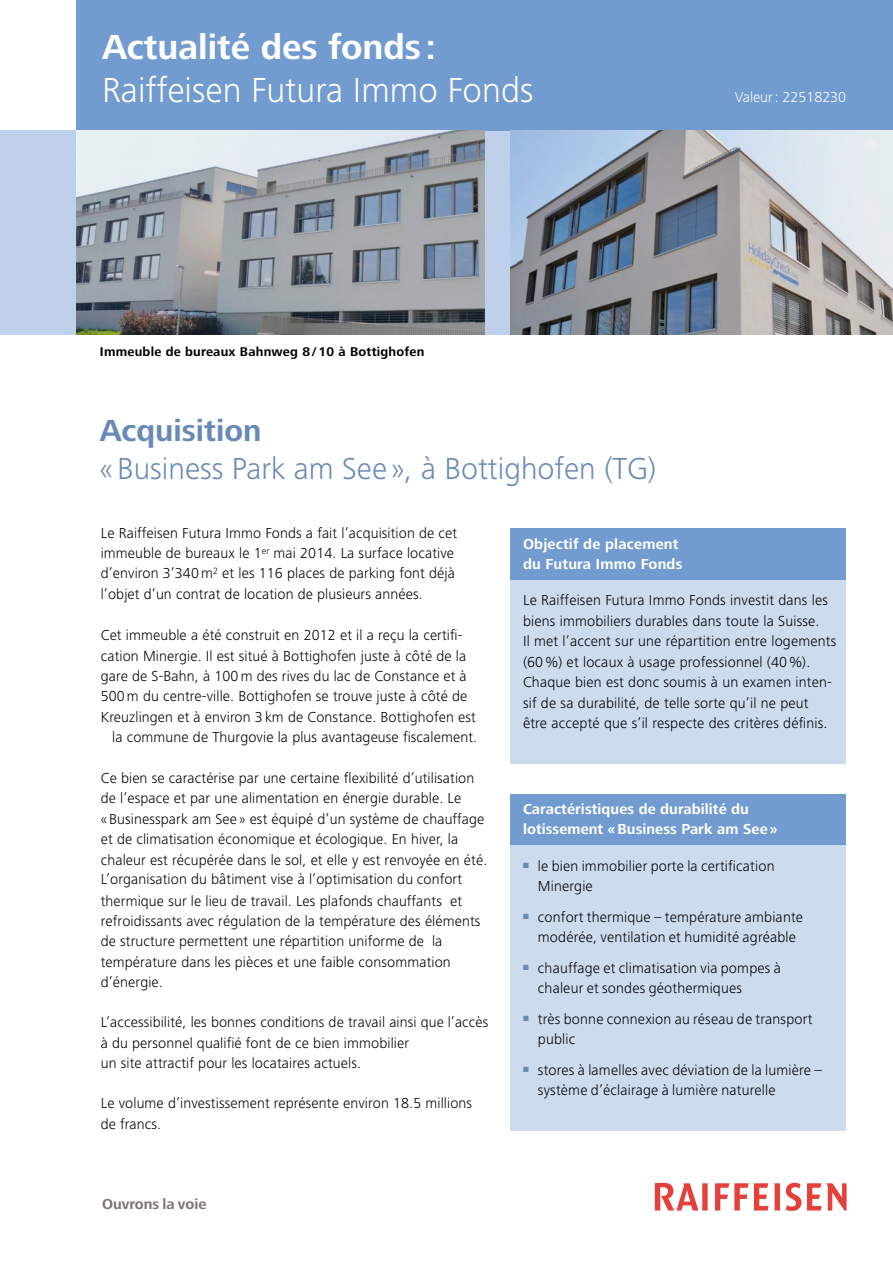
<style>
.page{position:relative;width:893px;height:1263px;background:#fff}
.page>*{position:absolute;margin:0;border:0;box-sizing:border-box;transform-origin:0 0}
.t1{font:300 36px "Frutiger Next LT";color:#fff}
.t2{font:700 36px "Frutiger Next LT";color:#fff}
.t3{font:300 31.5px "Frutiger Next LT";color:#698ab5}
.t4{font:700 31.5px "Frutiger Next LT";color:#698ab5}
.t5{font:300 15px/20.4px "Frutiger Next LT";letter-spacing:.01em;color:#000}
.t6{font:700 15px/20.4px "Frutiger Next LT";letter-spacing:.005em;color:#fff}
.t7{font:300 15px "Frutiger Next LT";color:#fff}
.t8{font:700 15px "Frutiger Next LT";color:#7e7471}
.t9{font:700 13.2px "Frutiger Next LT";letter-spacing:.02em;color:#000}
.t10{font:7.5px "Zapf Dingbats ITC";color:#698ab5}
</style>
<div class="page">
<div style="left:0;top:131px;width:893px;height:204px;background:#bfd1ea"></div>
<svg style="left:655px;top:1183px;width:192px;height:28px"></svg>
<div style="left:77px;top:0;width:816px;height:131px;background:#729cd0"></div>
<img style="left:77px;top:131px;width:408px;height:204px">
<img style="left:510px;top:131px;width:383px;height:204px">
<div style="left:510px;top:529px;width:336px;height:51px;background:#729cd0"></div>
<div style="left:510px;top:580px;width:336px;height:183px;background:#cddbee"></div>
<div style="left:510px;top:794px;width:336px;height:51px;background:#729cd0"></div>
<div style="left:510px;top:845px;width:336px;height:285px;background:#cddbee"></div>
<h1 class="t2" style="left:102px;top:27px;width:336px">Actualité des fonds :</h1>
<h1 class="t1" style="left:102px;top:70px;width:433px">Raiffeisen Futura Immo Fonds</h1>
<p class="t7" style="left:735px;top:89px;width:113px">Valeur: 22518230</p>
<p class="t9" style="left:100px;top:344px;width:326px">Immeuble de bureaux Bahnweg 8 / 10 à Bottighofen</p>
<h2 class="t4" style="left:100px;top:413px;width:163px">Acquisition</h2>
<h2 class="t3" style="left:100px;top:451px;width:558px">«Business Park am See », à Bottighofen (TG)</h2>
<p class="t5" style="left:101px;top:523px;width:358px">Le Raiffeisen Futura Immo Fonds a fait l’acquisition de cet immeuble de bureaux le 1<sup>er</sup> mai 2014. La surface locative d’environ 3’340 m<sup>2</sup> et les 116 places de parking font déjà l’objet d’un contrat de location de plusieurs années.</p>
<p class="t5" style="left:101px;top:625px;width:363px">Cet immeuble a été construit en 2012 et il a reçu la certifi-</p>
<p class="t5" style="left:101px;top:645px;width:367px">cation Minergie. Il est situé à Bottighofen juste à côté de la</p>
<p class="t5" style="left:101px;top:666px;width:367px">gare de S-Bahn, à 100m des rives du lac de Constance et à</p>
<p class="t5" style="left:101px;top:686px;width:368px">500m du centre-ville. Bottighofen se trouve juste à côté de</p>
<p class="t5" style="left:101px;top:707px;width:377px">Kreuzlingen et à environ 3 km de Constance. Bottighofen est</p>
<p class="t5" style="left:112px;top:727px;width:367px">la commune de Thurgovie la plus avantageuse fiscalement.</p>
<p class="t5" style="left:101px;top:768px;width:388px">Ce bien se caractérise par une certaine flexibilité d’utilisation de l’espace et par une alimentation en énergie durable. Le<br>« Businesspark am See » est équipé d’un système de chauffage et de climatisation économique et écologique. En hiver, la chaleur est récupérée dans le sol, et elle y est renvoyée en été.<br>L’organisation du bâtiment vise à l’optimisation du confort</p>
<p class="t5" style="left:101px;top:890px;width:381px">thermique sur le lieu de travail. Les plafonds chauffants et refroidissants avec régulation de la température des éléments de structure permettent une répartition uniforme de la température dans les pièces et une faible consommation d’énergie.</p>
<p class="t5" style="left:101px;top:1012px;width:389px">L’accessibilité, les bonnes conditions de travail ainsi que l’accès à du personnel qualifié font de ce bien immobilier<br>un site attractif pour les locataires actuels.</p>
<p class="t5" style="left:101px;top:1093px;width:373px">Le volume d’investissement représente environ 18.5 millions de francs.</p>
<p class="t8" style="left:102px;top:1195px;width:106px">Ouvrons la voie</p>
<p class="t6" style="left:523px;top:534px;width:161px">Objectif de placement du Futura Immo Fonds</p>
<p class="t5" style="left:523px;top:590px;width:315px">Le Raiffeisen Futura Immo Fonds investit dans les biens immobiliers durables dans toute la Suisse.<br>Il met l’accent sur une répartition entre logements (60 %) et locaux à usage professionnel (40 %).<br>Chaque bien est donc soumis à un examen inten&shy;sif de sa durabilité, de telle sorte qu’il ne peut être accepté que s’il respecte des critères définis.</p>
<p class="t6" style="left:523px;top:799px;width:256px">Caractéristiques de durabilité du lotissement «Business Park am See »</p>
<p class="t10" style="left:529px;top:862px;width:4px">■</p>
<p class="t5" style="left:538px;top:855px;width:238px;text-indent:-15px"><sup>■</sup> le bien immobilier porte la certification<br>Minergie</p>
<p class="t10" style="left:529px;top:913px;width:4px">■</p>
<p class="t5" style="left:523px;top:907px;width:282px;text-align:center"><sup>■</sup> confort thermique – température ambiante modérée, ventilation et humidité agréable</p>
<p class="t10" style="left:529px;top:964px;width:4px">■</p>
<p class="t5" style="left:538px;top:958px;width:244px;text-indent:-15px"><sup>■</sup> chauffage et climatisation via pompes à chaleur et sondes géothermiques</p>
<p class="t10" style="left:529px;top:1015px;width:4px">■</p>
<p class="t5" style="left:538px;top:1009px;width:276px;text-indent:-15px"><sup>■</sup> très bonne connexion au réseau de transport public</p>
<p class="t10" style="left:529px;top:1066px;width:4px">■</p>
<p class="t5" style="left:538px;top:1060px;width:285px;text-indent:-15px"><sup>■</sup> stores à lamelles avec déviation de la lumière – système d’éclairage à lumière naturelle</p>
</div>
